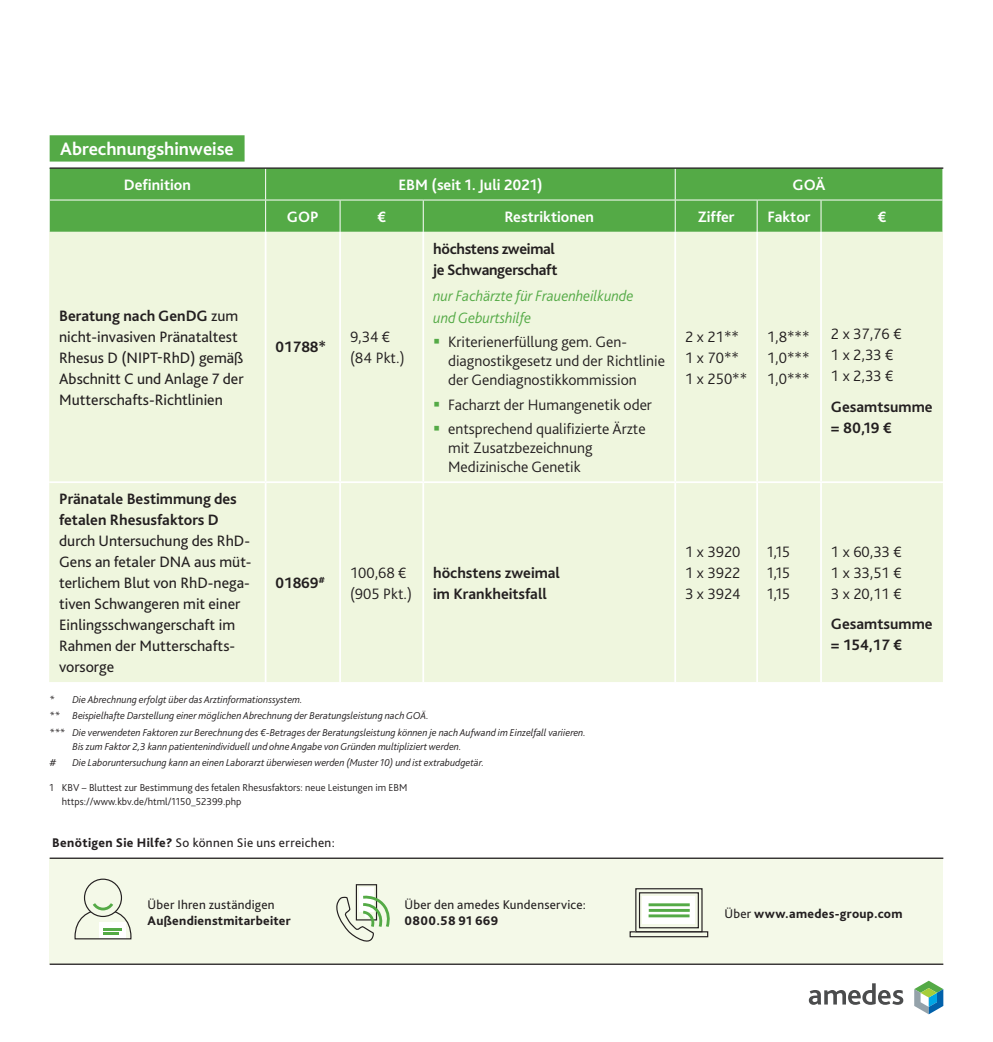
<style>
.page{position:relative;width:993px;height:1042px;background:#fff}
.page>*{position:absolute;margin:0;border:0;box-sizing:border-box;transform-origin:0 0}
.t1{font:700 18.72px "Bliss Pro";color:#fff}
.t2{font:300 15.75px/21px "Bliss Pro";color:#231f20}
.t3{font:15.75px/21px "Bliss Pro";color:#231f20}
.t4{font:700 15.75px/21px "Bliss Pro";color:#231f20}
.t5{font:700 15.75px "Bliss Pro";color:#fff}
.t6{font:italic 300 15.75px/21.9px "Bliss Pro";color:#54aa46}
.t7{font:700 15.75px/21px "Bliss Pro";letter-spacing:-.02em;color:#231f20}
.t8{font:13.12px "Bliss Pro";letter-spacing:.02em;color:#231f20}
.t9{font:800 13.12px "Bliss Pro";letter-spacing:.02em;color:#231f20}
.t10{font:italic 300 10.5px/16.4px "Bliss Pro";color:#231f20}
.t11{font:300 10.5px/14px "Bliss Pro";color:#231f20}
.s1{font-weight:700}
.s2{color:#54aa46}
.s3{font-weight:800}
.s4{font-weight:400}
</style>
<div class="page">
<div style="left:50px;top:169px;width:892px;height:63px;background:#54aa46"></div>
<div style="left:49px;top:232px;width:893px;height:450px;background:#eff6de"></div>
<hr style="left:265px;top:168px;width:1px;height:32px;background:#fff">
<hr style="left:674px;top:168px;width:1px;height:32px;background:#fff">
<hr style="left:265px;top:200px;width:1px;height:32px;background:#fff">
<hr style="left:339px;top:200px;width:1px;height:32px;background:#fff">
<hr style="left:422px;top:200px;width:1px;height:32px;background:#fff">
<hr style="left:674px;top:200px;width:1px;height:32px;background:#fff">
<hr style="left:756px;top:200px;width:1px;height:32px;background:#fff">
<hr style="left:820px;top:200px;width:1px;height:32px;background:#fff">
<hr style="left:49px;top:200px;width:216px;height:1px;background:#fff">
<hr style="left:265px;top:200px;width:75px;height:1px;background:#fff">
<hr style="left:340px;top:200px;width:83px;height:1px;background:#fff">
<hr style="left:423px;top:200px;width:252px;height:1px;background:#fff">
<hr style="left:675px;top:200px;width:81px;height:1px;background:#fff">
<hr style="left:756px;top:200px;width:64px;height:1px;background:#fff">
<hr style="left:820px;top:200px;width:123px;height:1px;background:#fff">
<hr style="left:49px;top:481px;width:216px;height:2px;background:#fff">
<hr style="left:265px;top:481px;width:75px;height:2px;background:#fff">
<hr style="left:340px;top:481px;width:83px;height:2px;background:#fff">
<hr style="left:423px;top:481px;width:252px;height:2px;background:#fff">
<hr style="left:675px;top:481px;width:81px;height:2px;background:#fff">
<hr style="left:756px;top:481px;width:64px;height:2px;background:#fff">
<hr style="left:820px;top:481px;width:122px;height:2px;background:#fff">
<hr style="left:265px;top:232px;width:1px;height:249px;background:#fff">
<hr style="left:339px;top:232px;width:2px;height:249px;background:#fff">
<hr style="left:422px;top:232px;width:2px;height:249px;background:#fff">
<hr style="left:674px;top:232px;width:2px;height:249px;background:#fff">
<hr style="left:756px;top:232px;width:1px;height:249px;background:#fff">
<hr style="left:819px;top:232px;width:2px;height:249px;background:#fff">
<hr style="left:265px;top:483px;width:1px;height:199px;background:#fff">
<hr style="left:339px;top:483px;width:2px;height:199px;background:#fff">
<hr style="left:422px;top:483px;width:2px;height:199px;background:#fff">
<hr style="left:674px;top:483px;width:2px;height:199px;background:#fff">
<hr style="left:756px;top:483px;width:1px;height:199px;background:#fff">
<hr style="left:819px;top:483px;width:2px;height:199px;background:#fff">
<hr style="left:50px;top:167px;width:893px;height:2px;background:#231f20">
<div style="left:50px;top:858px;width:893px;height:105px;background:#f4f9e8"></div>
<div style="left:629px;top:931px;width:79px;height:6px;border:1px solid #231f20"></div>
<div style="left:635px;top:889px;width:66px;height:42px;background:linear-gradient(to right,#f4f9e8,#f4f9e8)"></div>
<div style="left:635px;top:888px;width:67px;height:44px;border:1px solid #231f20"></div>
<div style="left:639px;top:893px;width:59px;height:35px;background:#f4f9e8"></div>
<div style="left:638px;top:892px;width:60px;height:36px;border:1px solid #231f20"></div>
<div style="left:642px;top:896px;width:53px;height:28px;background:#fff"></div>
<hr style="left:648px;top:903px;width:41px;height:3px;background:#54aa46">
<hr style="left:648px;top:914px;width:41px;height:3px;background:#54aa46">
<hr style="left:648px;top:909px;width:41px;height:3px;background:#54aa46">
<div style="left:84px;top:878px;width:38px;height:39px;border:1px solid #231f20;border-radius:50%"></div>
<svg style="left:74px;top:900px;width:58px;height:40px"></svg>
<div style="left:356px;top:884px;width:21px;height:36px;border:1px solid #231f20"></div>
<div style="left:359px;top:887px;width:14px;height:24px;background:#fff"></div>
<svg style="left:336px;top:894px;width:53px;height:48px"></svg>
<hr style="left:50px;top:857px;width:893px;height:2px;background:#231f20">
<hr style="left:50px;top:963px;width:893px;height:2px;background:#231f20">
<svg style="left:808px;top:983px;width:95px;height:22px"></svg>
<svg style="left:914px;top:980px;width:29px;height:34px"></svg>
<div style="left:50px;top:135px;width:194px;height:27px;background:#54aa46"></div>
<h1 class="t1" style="left:60px;top:137px;width:175px">Abrechnungshinweise</h1>
<h2 class="t5" style="left:124px;top:175px;width:68px">Definition</h2>
<h2 class="t5" style="left:398px;top:175px;width:146px">EBM (seit 1. Juli 2021)</h2>
<h2 class="t5" style="left:792px;top:175px;width:34px">GOÄ</h2>
<h2 class="t5" style="left:287px;top:207px;width:33px">GOP</h2>
<h2 class="t5" style="left:377px;top:207px;width:10px">€</h2>
<h2 class="t5" style="left:504px;top:207px;width:91px">Restriktionen</h2>
<h2 class="t5" style="left:697px;top:207px;width:38px">Ziffer</h2>
<h2 class="t5" style="left:767px;top:207px;width:45px">Faktor</h2>
<h2 class="t5" style="left:877px;top:207px;width:10px">€</h2>
<h2 class="t3" style="left:59px;top:305px;width:186px"><span class="s1">Beratung nach GenDG</span> zum nicht-invasiven Pränataltest<br>Rhesus D (NIPT-RhD) gemäß<br>Abschnitt C und Anlage 7 der<br>Mutterschafts-Richtlinien</h2>
<h2 class="t4" style="left:59px;top:488px;width:179px">Pränatale Bestimmung des fetalen Rhesusfaktors D</h2>
<h2 class="t3" style="left:59px;top:530px;width:194px">durch Untersuchung des RhD-<br>Gens an fetaler DNA aus müt&shy;terlichem Blut von RhD-nega&shy;tiven Schwangeren mit einer<br>Einlingsschwangerschaft im<br>Rahmen der Mutterschafts&shy;vorsorge</h2>
<h2 class="t4" style="left:275px;top:337px;width:52px">01788*</h2>
<h2 class="t2" style="left:350px;top:326px;width:56px">9,34 € (84 Pkt.)</h2>
<h2 class="t7" style="left:433px;top:238px;width:126px">höchstens zweimal je Schwangerschaft</h2>
<h2 class="t6" style="left:433px;top:284px;width:202px">nur Fachärzte für Frauenheilkunde und Geburtshilfe</h2>
<h2 class="t2" style="left:448px;top:332px;width:218px;line-height:19.2px;text-indent:-15px"><span class="s2">▪</span> Kriterienerfüllung gem. Gen&shy;diagnostikgesetz und der Richtlinie der Gendiagnostikkommission</h2>
<h2 class="t2" style="left:433px;top:394px;width:220px"><span class="s2">▪</span> Facharzt der Humangenetik oder</h2>
<h2 class="t2" style="left:448px;top:419px;width:199px;line-height:19.2px;text-indent:-15px"><span class="s2">▪</span> entsprechend qualifizierte Ärzte mit Zusatzbezeichnung<br>Medizinische Genetik</h2>
<h2 class="t4" style="left:275px;top:572px;width:51px">01869<sup>#</sup></h2>
<h2 class="t2" style="left:350px;top:562px;width:63px">100,68 € (905 Pkt.)</h2>
<h2 class="t4" style="left:433px;top:562px;width:128px">höchstens zweimal im Krankheitsfall</h2>
<p class="t10" style="left:50px;top:691px;width:537px">* Die Abrechnung erfolgt über das Arztinformationssystem.<br>** Beispielhafte Darstellung einer möglichen Abrechnung der Beratungsleistung nach GOÄ.<br>*** Die verwendeten Faktoren zur Berechnung des €-Betrages der Beratungsleistung können je nach Aufwand im Einzelfall variieren.</p>
<p class="t10" style="left:72px;top:738px;width:390px">Bis zum Faktor 2,3 kann patientenindividuell und ohne Angabe von Gründen multipliziert werden.</p>
<p class="t10" style="left:50px;top:754px;width:9px">#</p>
<p class="t10" style="left:72px;top:754px;width:413px">Die Laboruntersuchung kann an einen Laborarzt überwiesen werden (Muster 10) und ist extrabudgetär.</p>
<p class="t11" style="left:62px;top:780px;width:347px;text-indent:-12px">1 KBV – Bluttest zur Bestimmung des fetalen Rhesusfaktors: neue Leistungen im EBM https://www.kbv.de/html/1150_52399.php</p>
<p class="t8" style="left:52px;top:834px;width:284px"><span class="s3">Benötigen Sie Hilfe?</span> So können Sie uns erreichen:</p>
<p class="t8" style="left:148px;top:896px;width:128px">Über Ihren zuständigen</p>
<p class="t9" style="left:148px;top:912px;width:145px">Außendienstmitarbeiter</p>
<p class="t8" style="left:404px;top:896px;width:183px">Über den amedes Kundenservice:</p>
<p class="t9" style="left:404px;top:912px;width:95px">0800.58 91 669</p>
<h2 class="t2" style="left:685px;top:326px;width:63px">2 x 21**<br>1 x 70**<br>1 x 250**</h2>
<h2 class="t2" style="left:766px;top:326px;width:44px;text-align:justify">1,8*** 1,0*** 1,0***</h2>
<h2 class="t2" style="left:830px;top:323px;width:72px">2 x 37,76 €<br>1 x 2,33 €<br>1 x 2,33 €</h2>
<h2 class="t4" style="left:830px;top:396px;width:103px">Gesamtsumme = 80,19 €</h2>
<h2 class="t2" style="left:685px;top:541px;width:57px;text-align:justify">1 x 3920<br>1 x 3922<br>3 x 3924</h2>
<h2 class="t2" style="left:766px;top:541px;width:25px;text-align:justify">1,15<br>1,15<br>1,15</h2>
<h2 class="t2" style="left:830px;top:541px;width:72px;text-align:justify">1 x 60,33 € 1 x 33,51 € 3 x 20,11 €</h2>
<h2 class="t4" style="left:830px;top:614px;width:103px">Gesamtsumme = 154,17 €</h2>
<p class="t9" style="left:724px;top:905px;width:179px"><span class="s4">Über</span> www.amedes-group.com</p>
</div>
